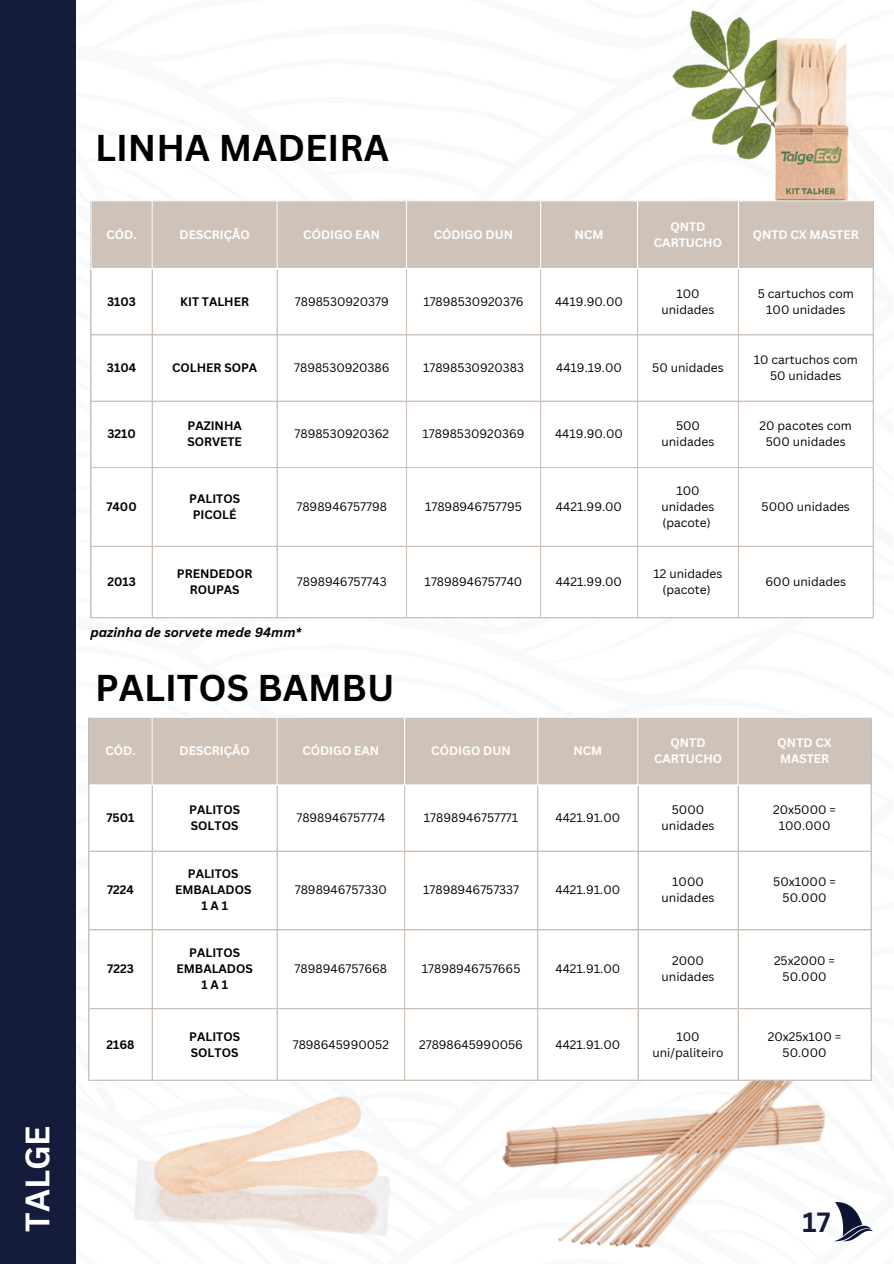
<style>
.page{position:relative;width:894px;height:1264px;background:#fff}
.page>*{position:absolute;margin:0;border:0;box-sizing:border-box;transform-origin:0 0}
.t1{font:700 36.3px "Canva Sans";color:#000}
.t2{font:700 33px "Canva Sans";color:#fff}
.t3{font:700 27px "Canva Sans";color:#151b3b}
.t4{font:italic 700 13.05px "Canva Sans";color:#000}
.t5{font:12px/16px "Canva Sans";color:#000;text-align:center}
.t6{font:700 12px/16px "Canva Sans";color:#000}
.t7{font:700 12px/16px "Canva Sans";color:#fff;text-align:center}
</style>
<div class="page">
<svg style="left:75px;top:369px;width:1px;height:60px"></svg>
<svg style="left:75px;top:0;width:1px;height:35px"></svg>
<svg style="left:75px;top:893px;width:1px;height:35px"></svg>
<div style="left:0;top:0;width:75px;height:1263px;background:#151b3b"></div>
<img style="left:134px;top:1160px;width:257px;height:76px">
<img style="left:372px;top:1155px;width:10px;height:51px">
<img style="left:672px;top:10px;width:177px;height:190px">
<img style="left:474px;top:1080px;width:388px;height:168px">
<div style="left:91px;top:202px;width:781px;height:66px;background:#cfc3b9"></div>
<svg style="left:91px;top:269px;width:781px;height:348px"></svg>
<hr style="left:152px;top:202px;width:1px;height:66px;background:#fff">
<hr style="left:276px;top:202px;width:2px;height:66px;background:#fff">
<hr style="left:406px;top:202px;width:1px;height:66px;background:#fff">
<hr style="left:540px;top:202px;width:1px;height:66px;background:#fff">
<hr style="left:636px;top:202px;width:2px;height:66px;background:#fff">
<hr style="left:737px;top:202px;width:1px;height:66px;background:#fff">
<hr style="left:90px;top:269px;width:1px;height:348px;background:#cfc3b9">
<hr style="left:152px;top:269px;width:1px;height:348px;background:#cfc3b9">
<hr style="left:276px;top:269px;width:2px;height:348px;background:#cfc3b9">
<hr style="left:406px;top:269px;width:1px;height:348px;background:#cfc3b9">
<hr style="left:540px;top:269px;width:1px;height:348px;background:#cfc3b9">
<hr style="left:636px;top:269px;width:2px;height:348px;background:#cfc3b9">
<hr style="left:737px;top:269px;width:1px;height:348px;background:#cfc3b9">
<hr style="left:872px;top:202px;width:1px;height:415px;background:#cfc3b9">
<hr style="left:90px;top:334px;width:783px;height:1px;background:#cfc3b9">
<hr style="left:90px;top:400px;width:783px;height:2px;background:#cfc3b9">
<hr style="left:90px;top:467px;width:783px;height:1px;background:#cfc3b9">
<hr style="left:90px;top:546px;width:783px;height:1px;background:#cfc3b9">
<hr style="left:90px;top:617px;width:783px;height:1px;background:#cfc3b9">
<div style="left:89px;top:718px;width:781px;height:66px;background:#cfc3b9"></div>
<svg style="left:89px;top:785px;width:781px;height:294px"></svg>
<hr style="left:88px;top:718px;width:1px;height:361px;background:#cfc3b9">
<hr style="left:152px;top:785px;width:1px;height:294px;background:#cfc3b9">
<hr style="left:276px;top:785px;width:2px;height:294px;background:#cfc3b9">
<hr style="left:404px;top:785px;width:1px;height:294px;background:#cfc3b9">
<hr style="left:537px;top:785px;width:1px;height:294px;background:#cfc3b9">
<hr style="left:637px;top:785px;width:1px;height:294px;background:#cfc3b9">
<hr style="left:737px;top:785px;width:1px;height:294px;background:#cfc3b9">
<hr style="left:870px;top:718px;width:1px;height:361px;background:#cfc3b9">
<hr style="left:88px;top:850px;width:783px;height:1px;background:#cfc3b9">
<hr style="left:88px;top:929px;width:783px;height:1px;background:#cfc3b9">
<hr style="left:88px;top:1008px;width:783px;height:1px;background:#cfc3b9">
<hr style="left:88px;top:1079px;width:783px;height:1px;background:#cfc3b9">
<hr style="left:152px;top:718px;width:1px;height:66px;background:#fff">
<hr style="left:276px;top:718px;width:2px;height:66px;background:#fff">
<hr style="left:404px;top:718px;width:1px;height:66px;background:#fff">
<hr style="left:537px;top:718px;width:1px;height:66px;background:#fff">
<hr style="left:637px;top:718px;width:1px;height:66px;background:#fff">
<hr style="left:737px;top:718px;width:1px;height:66px;background:#fff">
<img style="left:139px;top:1096px;width:233px;height:110px">
<img style="left:826px;top:1202px;width:47px;height:39px">
<p class="t2" style="left:14px;top:1231px;width:108px;rotate:-90deg">TALGE</p>
<p class="t1" style="left:95px;top:123px;width:295px">LINHA MADEIRA</p>
<p class="t7" style="left:106px;top:226px;width:32px">CÓD.</p>
<h1 class="t7" style="left:179px;top:226px;width:72px">DESCRIÇÃO</h1>
<p class="t7" style="left:303px;top:226px;width:78px">CÓDIGO EAN</p>
<p class="t7" style="left:433px;top:226px;width:81px">CÓDIGO DUN</p>
<p class="t7" style="left:574px;top:226px;width:30px">NCM</p>
<p class="t7" style="left:653px;top:218px;width:70px">QNTD<br>CARTUCHO</p>
<p class="t7" style="left:752px;top:226px;width:107px">QNTD CX MASTER</p>
<p class="t6" style="left:107px;top:293px;width:30px">3103</p>
<p class="t6" style="left:180px;top:293px;width:70px">KIT TALHER</p>
<p class="t5" style="left:295px;top:293px;width:95px">7898530920379</p>
<p class="t5" style="left:423px;top:293px;width:102px">17898530920376</p>
<p class="t5" style="left:555px;top:293px;width:69px">4419.90.00</p>
<p class="t5" style="left:661px;top:285px;width:54px">100 unidades</p>
<p class="t5" style="left:757px;top:285px;width:98px">5 cartuchos com<br>100 unidades</p>
<p class="t6" style="left:107px;top:359px;width:31px">3104</p>
<p class="t6" style="left:172px;top:359px;width:87px">COLHER SOPA</p>
<p class="t5" style="left:294px;top:359px;width:97px">7898530920386</p>
<p class="t5" style="left:423px;top:359px;width:102px">17898530920383</p>
<p class="t5" style="left:556px;top:359px;width:67px">4419.19.00</p>
<p class="t5" style="left:652px;top:359px;width:73px">50 unidades</p>
<p class="t5" style="left:753px;top:351px;width:105px">10 cartuchos com<br>50 unidades</p>
<p class="t6" style="left:107px;top:425px;width:30px">3210</p>
<p class="t6" style="left:187px;top:417px;width:56px">PAZINHA<br>SORVETE</p>
<p class="t5" style="left:294px;top:425px;width:96px">7898530920362</p>
<p class="t5" style="left:422px;top:425px;width:104px">17898530920369</p>
<p class="t5" style="left:555px;top:425px;width:69px">4419.90.00</p>
<p class="t5" style="left:661px;top:417px;width:54px">500 unidades</p>
<p class="t5" style="left:759px;top:417px;width:94px">20 pacotes com<br>500 unidades</p>
<p class="t6" style="left:106px;top:498px;width:32px">7400</p>
<p class="t6" style="left:189px;top:490px;width:52px">PALITOS<br>PICOLÉ</p>
<p class="t5" style="left:296px;top:498px;width:92px">7898946757798</p>
<p class="t5" style="left:425px;top:498px;width:98px">17898946757795</p>
<p class="t5" style="left:556px;top:498px;width:68px">4421.99.00</p>
<p class="t5" style="left:661px;top:482px;width:54px">100 unidades (pacote)</p>
<p class="t5" style="left:761px;top:498px;width:90px">5000 unidades</p>
<p class="t6" style="left:107px;top:573px;width:30px">2013</p>
<p class="t6" style="left:177px;top:565px;width:77px;text-align:center">PRENDEDOR<br>ROUPAS</p>
<p class="t5" style="left:297px;top:573px;width:91px">7898946757743</p>
<p class="t5" style="left:424px;top:573px;width:99px">17898946757740</p>
<p class="t5" style="left:556px;top:573px;width:68px">4421.99.00</p>
<p class="t5" style="left:653px;top:565px;width:70px">12 unidades (pacote)</p>
<p class="t5" style="left:765px;top:573px;width:82px">600 unidades</p>
<p class="t4" style="left:90px;top:622px;width:212px">pazinha de sorvete mede 94mm*</p>
<p class="t1" style="left:95px;top:661px;width:301px">PALITOS BAMBU</p>
<p class="t7" style="left:105px;top:742px;width:32px">CÓD.</p>
<p class="t7" style="left:179px;top:742px;width:72px">DESCRIÇÃO</p>
<p class="t7" style="left:302px;top:742px;width:78px">CÓDIGO EAN</p>
<h1 class="t7" style="left:431px;top:742px;width:81px">CÓDIGO DUN</h1>
<p class="t7" style="left:573px;top:742px;width:30px">NCM</p>
<p class="t7" style="left:653px;top:734px;width:70px">QNTD<br>CARTUCHO</p>
<p class="t7" style="left:777px;top:734px;width:55px;text-align:left">QNTD CX<br>MASTER</p>
<p class="t6" style="left:106px;top:809px;width:29px">7501</p>
<p class="t6" style="left:107px;top:881px;width:28px">7224</p>
<p class="t6" style="left:107px;top:960px;width:28px">7223</p>
<p class="t6" style="left:106px;top:1036px;width:30px">2168</p>
<p class="t6" style="left:189px;top:801px;width:52px">PALITOS</p>
<p class="t6" style="left:191px;top:817px;width:49px">SOLTOS</p>
<p class="t6" style="left:188px;top:865px;width:52px">PALITOS</p>
<p class="t6" style="left:175px;top:881px;width:78px">EMBALADOS</p>
<p class="t6" style="left:201px;top:897px;width:28px">1 A 1</p>
<p class="t6" style="left:189px;top:944px;width:52px">PALITOS</p>
<p class="t6" style="left:176px;top:960px;width:78px">EMBALADOS</p>
<p class="t6" style="left:201px;top:976px;width:28px">1 A 1</p>
<p class="t6" style="left:189px;top:1028px;width:52px">PALITOS</p>
<p class="t6" style="left:191px;top:1044px;width:49px">SOLTOS</p>
<p class="t5" style="left:296px;top:809px;width:90px">7898946757774</p>
<p class="t5" style="left:424px;top:809px;width:96px">17898946757771</p>
<p class="t5" style="left:555px;top:809px;width:66px">4421.91.00</p>
<p class="t5" style="left:661px;top:801px;width:54px">5000 unidades</p>
<p class="t5" style="left:773px;top:801px;width:64px">20x5000 =<br>100.000</p>
<p class="t5" style="left:295px;top:881px;width:94px">7898946757330</p>
<p class="t5" style="left:423px;top:881px;width:97px">17898946757337</p>
<p class="t5" style="left:555px;top:881px;width:66px">4421.91.00</p>
<p class="t5" style="left:661px;top:873px;width:54px">1000 unidades</p>
<p class="t5" style="left:773px;top:873px;width:64px">50x1000 =<br>50.000</p>
<p class="t5" style="left:294px;top:960px;width:94px">7898946757668</p>
<p class="t5" style="left:421px;top:960px;width:100px">17898946757665</p>
<p class="t5" style="left:555px;top:960px;width:66px">4421.91.00</p>
<p class="t5" style="left:661px;top:952px;width:54px">2000 unidades</p>
<p class="t5" style="left:773px;top:952px;width:63px">25x2000 =<br>50.000</p>
<p class="t5" style="left:293px;top:1036px;width:98px">7898645990052</p>
<p class="t5" style="left:419px;top:1036px;width:105px">27898645990056</p>
<p class="t5" style="left:555px;top:1036px;width:66px">4421.91.00</p>
<p class="t5" style="left:652px;top:1028px;width:73px">100 uni/paliteiro</p>
<p class="t5" style="left:767px;top:1028px;width:75px">20x25x100 =<br>50.000</p>
<p class="t3" style="left:802px;top:1203px;width:29px">17</p>
</div>
